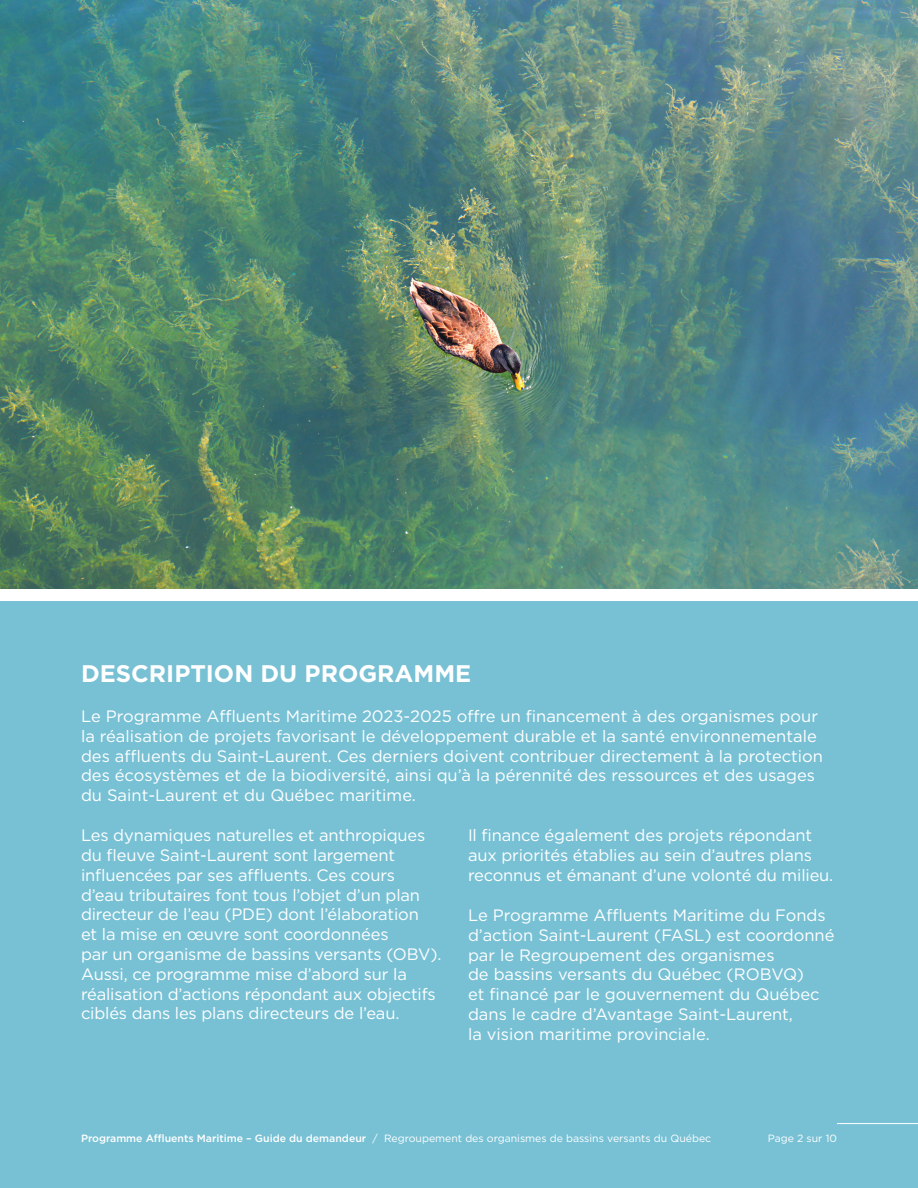
<style>
.page{position:relative;width:918px;height:1188px;background:#fff}
.page>*{position:absolute;margin:0;border:0;box-sizing:border-box;transform-origin:0 0}
.t1{font:700 24px "Gotham";color:#fff}
.t2{font:16.5px/19.8px "Gotham";letter-spacing:-.01em;color:#fff}
.t3{font:10.5px "Gotham";color:#fff}
.s1{font-weight:500}
</style>
<div class="page">
<div style="left:0;top:602px;width:918px;height:586px;background:#78c1d5"></div>
<img style="left:0;top:0;width:918px;height:589px">
<hr style="left:837px;top:1123px;width:81px;height:1px;background:#fff">
<h1 class="t1" style="left:81px;top:658px;width:392px">DESCRIPTION DU PROGRAMME</h1>
<p class="t2" style="left:81px;top:706px;width:744px">Le Programme Affluents Maritime 2023-2025 offre un financement à des organismes pour la réalisation de projets favorisant le développement durable et la santé environnementale des affluents du Saint-Laurent. Ces derniers doivent contribuer directement à la protection des écosystèmes et de la biodiversité, ainsi qu’à la pérennité des ressources et des usages du Saint-Laurent et du Québec maritime.</p>
<p class="t2" style="left:81px;top:825px;width:362px">Les dynamiques naturelles et anthropiques du fleuve Saint-Laurent sont largement influencées par ses affluents. Ces cours d’eau tributaires font tous l’objet d’un plan directeur de l’eau (PDE) dont l’élaboration<br>et la mise en œuvre sont coordonnées<br>par un organisme de bassins versants (OBV).<br>Aussi, ce programme mise d’abord sur la réalisation d’actions répondant aux objectifs ciblés dans les plans directeurs de l’eau.</p>
<p class="t2" style="left:468px;top:825px;width:367px">Il finance également des projets répondant aux priorités établies au sein d’autres plans reconnus et émanant d’une volonté du milieu.</p>
<p class="t2" style="left:468px;top:905px;width:368px">Le Programme Affluents Maritime du Fonds d’action Saint-Laurent (FASL) est coordonné par le Regroupement des organismes<br>de bassins versants du Québec (ROBVQ)<br>et financé par le gouvernement du Québec dans le cadre d’Avantage Saint-Laurent,<br>la vision maritime provinciale.</p>
<p class="t3" style="left:81px;top:1132px;width:632px"><span class="s1">Programme Affluents Maritime – Guide du demandeur</span> / Regroupement des organismes de bassins versants du Québec</p>
<p class="t3" style="left:768px;top:1132px;width:71px">Page 2 sur 10</p>
</div>
